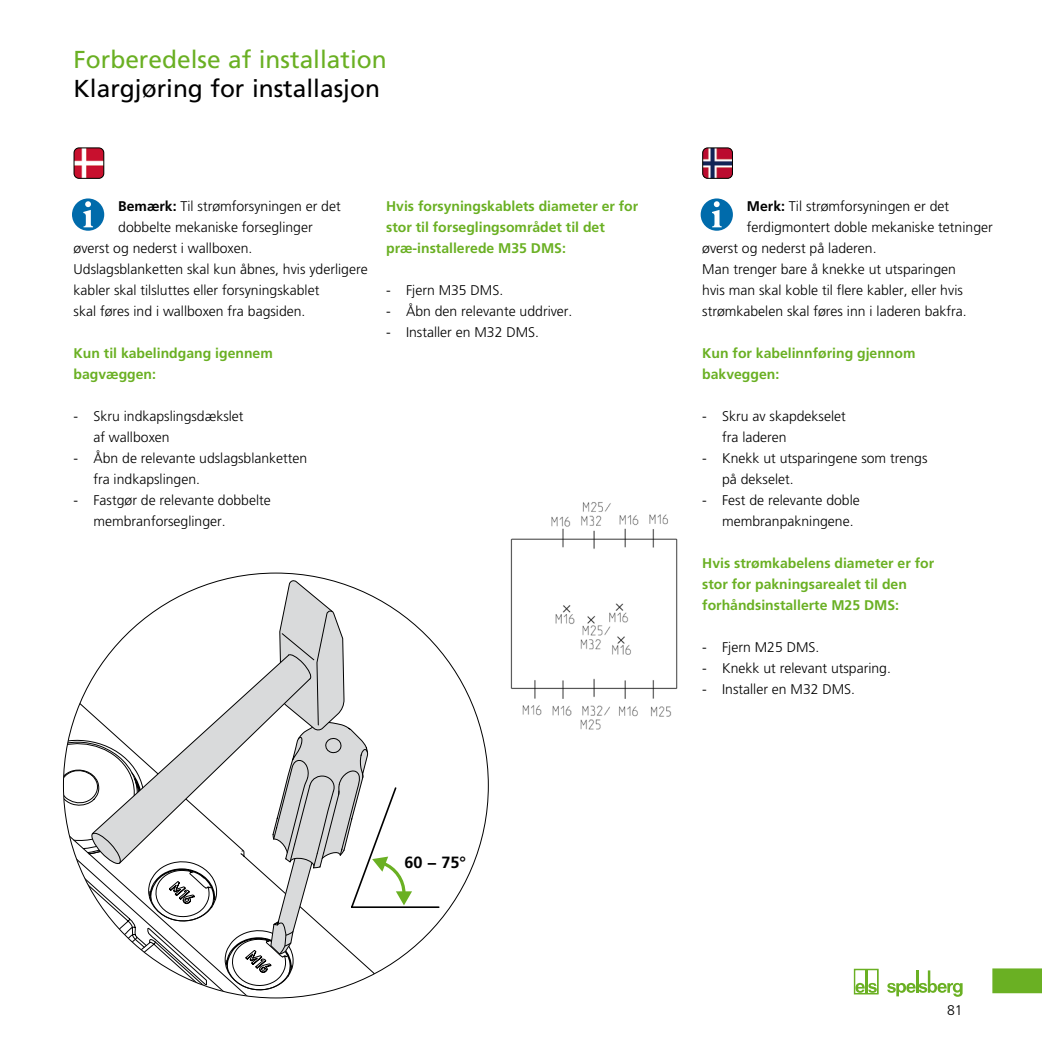
<style>
.page{position:relative;width:1042px;height:1042px;background:#fff}
.page>*{position:absolute;margin:0;border:0;box-sizing:border-box;transform-origin:0 0}
.t1{font:24.5px "Frutiger";color:#6ab023}
.t2{font:24.5px "Frutiger";color:#000}
.t3{font:700 16.28px "Frutiger";color:#000}
.t4{font:300 14px/21px "Frutiger";color:#000}
.t5{font:700 14px/21px "Frutiger";color:#6ab023}
.s1{font-weight:700}
</style>
<div class="page">
<svg style="left:887px;top:970px;width:75px;height:27px"></svg>
<svg style="left:854px;top:969px;width:24px;height:25px"></svg>
<svg style="left:992px;top:968px;width:50px;height:25px"></svg>
<img style="left:74px;top:149px;width:30px;height:28px">
<div style="left:74px;top:147px;width:30px;height:32px;border:1px solid #000;border-radius:5px"></div>
<svg style="left:72px;top:198px;width:32px;height:33px"></svg>
<svg style="left:700px;top:198px;width:33px;height:33px"></svg>
<img style="left:704px;top:149px;width:27px;height:28px">
<div style="left:702px;top:147px;width:31px;height:32px;border:1px solid #000;border-radius:5px"></div>
<svg style="left:63px;top:572px;width:426px;height:427px"></svg>
<svg style="left:225px;top:579px;width:215px;height:418px"></svg>
<img style="left:510px;top:502px;width:168px;height:228px">
<h1 class="t1" style="left:74px;top:45px;width:315px">Forberedelse af installation</h1>
<h1 class="t2" style="left:74px;top:74px;width:308px">Klargjøring for installasjon</h1>
<p class="t4" style="left:118px;top:196px;width:224px"><span class="s1">Bemærk:</span> Til strømforsyningen er det</p>
<p class="t4" style="left:118px;top:217px;width:196px">dobbelte mekaniske forseglinger</p>
<p class="t4" style="left:74px;top:238px;width:180px">øverst og nederst i wallboxen.</p>
<p class="t4" style="left:74px;top:259px;width:296px">Udslagsblanketten skal kun åbnes, hvis yderligere</p>
<p class="t4" style="left:74px;top:280px;width:247px">kabler skal tilsluttes eller forsyningskablet</p>
<p class="t4" style="left:74px;top:301px;width:233px">skal føres ind i wallboxen fra bagsiden.</p>
<p class="t5" style="left:74px;top:343px;width:201px">Kun til kabelindgang igennem bagvæggen:</p>
<p class="t4" style="left:93px;top:406px;width:152px;text-indent:-20px">- Skru indkapslingsdækslet af wallboxen</p>
<p class="t4" style="left:93px;top:448px;width:215px;text-indent:-20px">- Åbn de relevante udslagsblanketten fra indkapslingen.</p>
<p class="t4" style="left:93px;top:490px;width:179px;text-indent:-20px">- Fastgør de relevante dobbelte membranforseglinger.</p>
<p class="t5" style="left:386px;top:196px;width:254px">Hvis forsyningskablets diameter er for stor til forseglingsområdet til det præ-installerede M35 DMS:</p>
<p class="t4" style="left:386px;top:280px;width:119px">- Fjern M35 DMS.</p>
<p class="t4" style="left:386px;top:301px;width:188px">- Åbn den relevante uddriver.</p>
<p class="t4" style="left:386px;top:322px;width:154px">- Installer en M32 DMS.</p>
<p class="t4" style="left:747px;top:196px;width:204px"><span class="s1">Merk:</span> Til strømforsyningen er det</p>
<p class="t4" style="left:747px;top:217px;width:247px">ferdigmontert doble mekaniske tetninger</p>
<p class="t4" style="left:702px;top:238px;width:176px">øverst og nederst på laderen.</p>
<p class="t4" style="left:702px;top:259px;width:255px">Man trenger bare å knekke ut utsparingen</p>
<p class="t4" style="left:702px;top:280px;width:262px">hvis man skal koble til flere kabler, eller hvis</p>
<p class="t4" style="left:702px;top:301px;width:266px">strømkabelen skal føres inn i laderen bakfra.</p>
<p class="t5" style="left:702px;top:343px;width:215px">Kun for kabelinnføring gjennom bakveggen:</p>
<p class="t4" style="left:722px;top:406px;width:125px;text-indent:-20px">- Skru av skapdekselet fra laderen</p>
<p class="t4" style="left:722px;top:448px;width:207px;text-indent:-20px">- Knekk ut utsparingene som trengs på dekselet.</p>
<p class="t4" style="left:722px;top:490px;width:139px;text-indent:-20px">- Fest de relevante doble membranpakningene.</p>
<p class="t5" style="left:702px;top:553px;width:233px">Hvis strømkabelens diameter er for stor for pakningsarealet til den forhåndsinstallerte M25 DMS:</p>
<p class="t4" style="left:702px;top:637px;width:119px">- Fjern M25 DMS.</p>
<p class="t4" style="left:702px;top:658px;width:190px">- Knekk ut relevant utsparing.</p>
<p class="t4" style="left:702px;top:679px;width:154px">- Installer en M32 DMS.</p>
<p class="t3" style="left:405px;top:852px;width:63px">60 − 75°</p>
<p class="t4" style="left:947px;top:1000px;width:17px">81</p>
</div>
